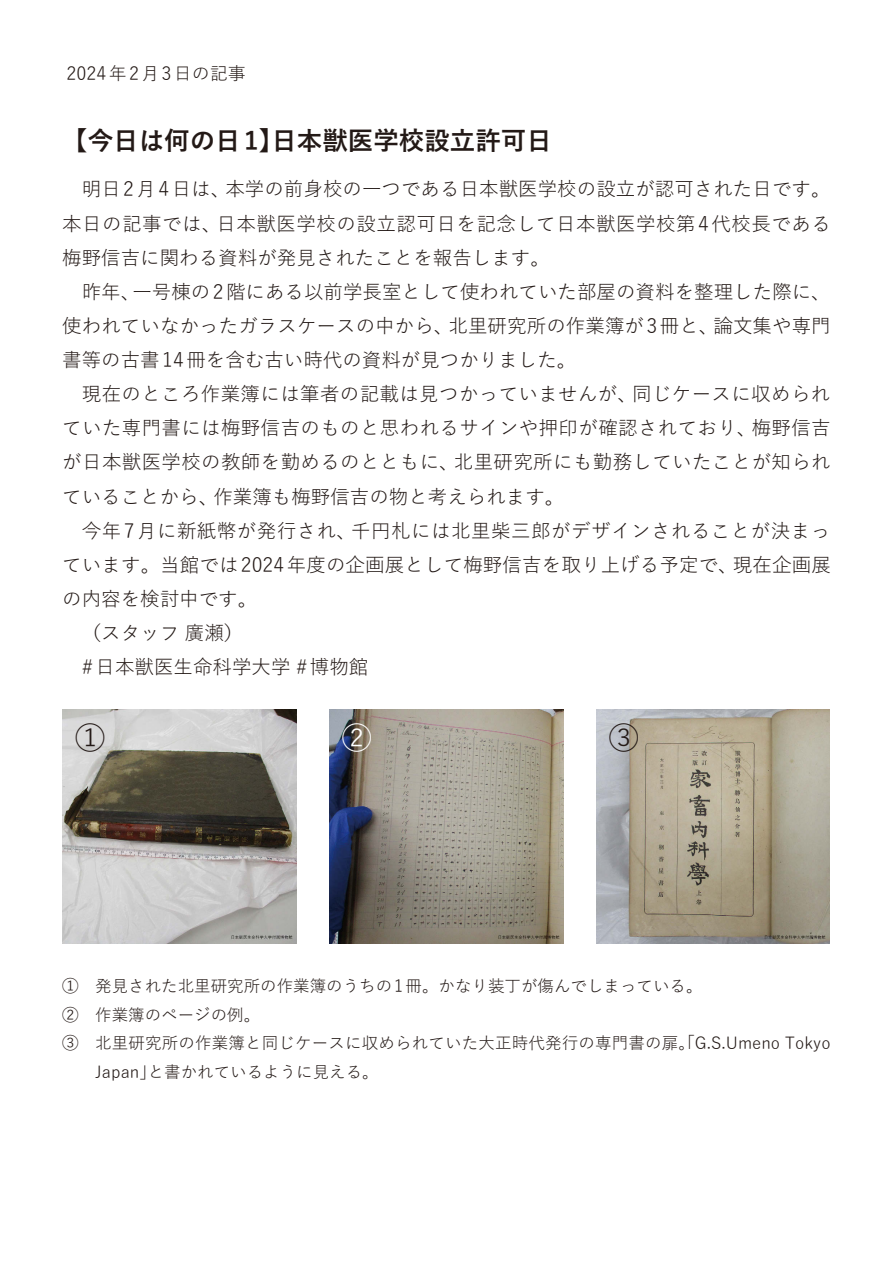
<style>
.page{position:relative;width:893px;height:1263px;background:#fff}
.page>*{position:absolute;margin:0;border:0;box-sizing:border-box;transform-origin:0 0}
.t1{font:30px "Yu Gothic";color:#231916}
.t2{font:30px "Yu Gothic";color:#fff}
.t3{font:700 25.5px "Yu Gothic";color:#231916}
.t4{font:19.5px/34.2px "Yu Gothic";letter-spacing:.005em;color:#231916;text-align:justify}
.t5{font:19.5px "Yu Gothic";letter-spacing:.025em;color:#231916}
.t6{font:18px "Yu Gothic";color:#231916}
.t7{font:16.5px "Yu Gothic";color:#231916}
</style>
<div class="page">
<img style="left:62px;top:710px;width:234px;height:233px">
<img style="left:329px;top:710px;width:234px;height:233px">
<img style="left:596px;top:710px;width:234px;height:233px">
<p class="t6" style="left:67px;top:56px;width:181px">2024年2月3日の記事</p>
<h2 class="t3" style="left:62px;top:126px;width:491px">【今日は何の日1】日本獣医学校設立許可日</h2>
<p class="t4" style="left:62px;top:170px;width:770px;text-indent:20px">明日2月4日は、本学の前身校の一つである日本獣医学校の設立が認可された日です。本日の記事では、日本獣医学校の設立認可日を記念して日本獣医学校第4代校長である梅野信吉に関わる資料が発見されたことを報告します。</p>
<p class="t4" style="left:62px;top:272px;width:770px;text-indent:20px">昨年、一号棟の2階にある以前学長室として使われていた部屋の資料を整理した際に、使われていなかったガラスケースの中から、北里研究所の作業簿が3冊と、論文集や専門書等の古書14冊を含む古い時代の資料が見つかりました。</p>
<p class="t4" style="left:62px;top:374px;width:770px;text-indent:20px">現在のところ作業簿には筆者の記載は見つかっていませんが、同じケースに収められていた専門書には梅野信吉のものと思われるサインや押印が確認されており、梅野信吉が日本獣医学校の教師を勤めるのとともに、北里研究所にも勤務していたことが知られていることから、作業簿も梅野信吉の物と考えられます。</p>
<p class="t5" style="left:82px;top:512px;width:750px">今年7月に新紙幣が発行され、千円札には北里柴三郎がデザインされることが決まっ</p>
<p class="t4" style="left:62px;top:545px;width:770px">ています。当館では2024年度の企画展として梅野信吉を取り上げる予定で、現在企画展</p>
<p class="t4" style="left:62px;top:579px;width:196px">の内容を検討中です。</p>
<p class="t4" style="left:82px;top:613px;width:163px">（スタッフ 廣瀬）</p>
<p class="t4" style="left:82px;top:647px;width:288px">#日本獣医生命科学大学 #博物館</p>
<h1 class="t1" style="left:75px;top:710px;width:32px">①</h1>
<h1 class="t2" style="left:342px;top:710px;width:31px">②</h1>
<h1 class="t1" style="left:609px;top:710px;width:31px">③</h1>
<p class="t7" style="left:62px;top:971px;width:642px">① 発見された北里研究所の作業簿のうちの1冊。かなり装丁が傷んでしまっている。</p>
<p class="t7" style="left:62px;top:999px;width:199px">② 作業簿のページの例。</p>
<p class="t7" style="left:62px;top:1028px;width:770px">③ 北里研究所の作業簿と同じケースに収められていた大正時代発行の専門書の扉。「G.S.Umeno Tokyo</p>
<p class="t7" style="left:95px;top:1056px;width:285px">Japan」と書かれているように見える。</p>
</div>
